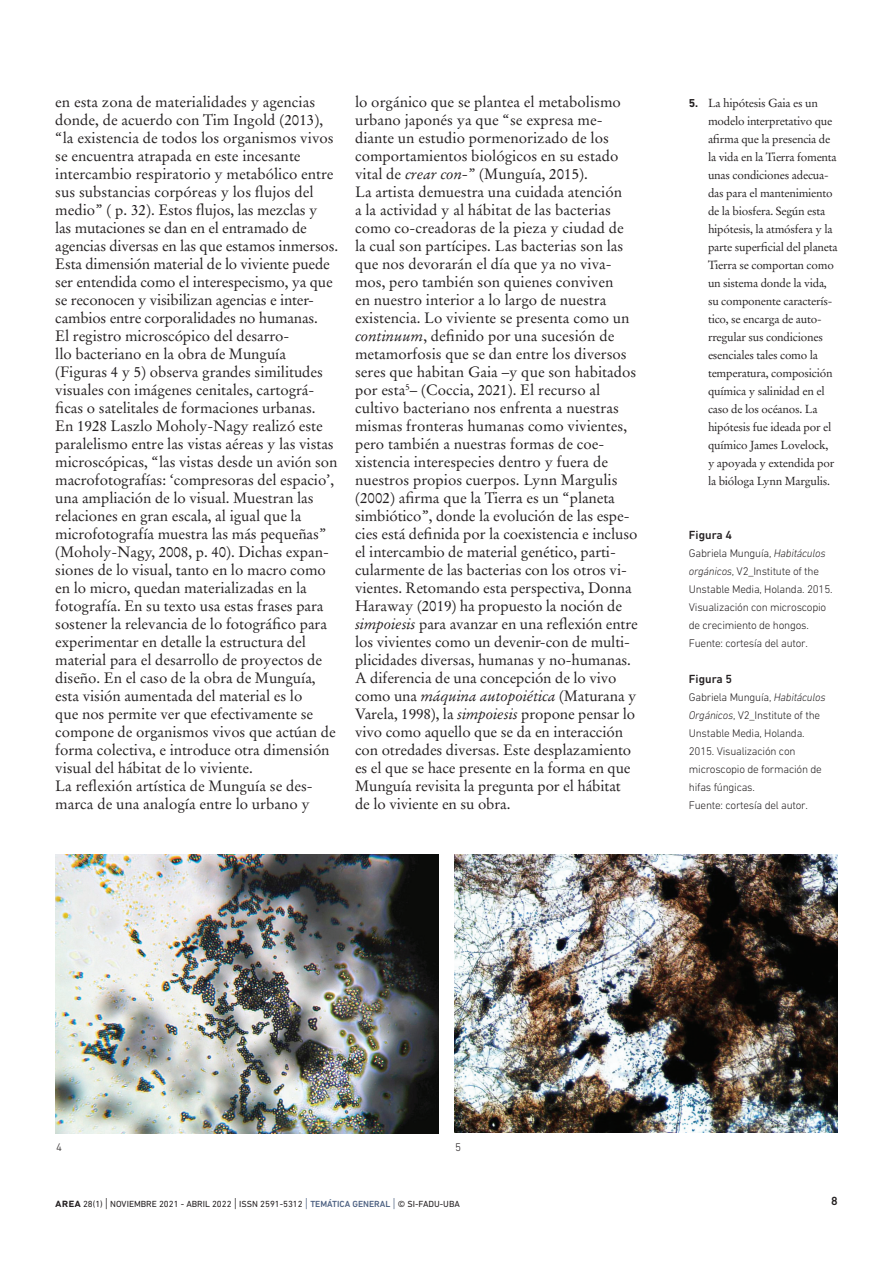
<style>
.page{position:relative;width:893px;height:1263px;background:#fff}
.page>*{position:absolute;margin:0;border:0;box-sizing:border-box;transform-origin:0 0}
.t1{font:15px/18px "Stempel Garamond LT Std";letter-spacing:-.005em;color:#231f20}
.t2{font:500 12px "DIN Next LT Pro";color:#231f20}
.t3{font:11.7px/18px "Stempel Garamond LT Std";letter-spacing:-.02em;color:#231f20}
.t4{font:300 11.25px/18px "DIN Next LT Pro";letter-spacing:-.02em;color:#231f20}
.t5{font:9px "DIN Next LT Pro";color:#231f20}
.s1{font-style:italic}
.s2{font-family:"DIN Next LT Pro";font-weight:700}
.s3{font-weight:500;font-size:12px}
.s4{font-weight:300;font-size:13.5px}
.s5{font-weight:300;font-size:13.5px;color:#4d6182}
.s6{font-weight:500;color:#4d6182}
</style>
<div class="page">
<img style="left:55px;top:854px;width:383px;height:279px">
<img style="left:455px;top:854px;width:383px;height:279px">
<p class="t1" style="left:55px;top:93px;width:284px">en esta zona de materialidades y agencias donde, de acuerdo con Tim Ingold (2013), “la existencia de todos los organismos vivos se encuentra atrapada en este incesante intercambio respiratorio y metabólico entre sus substancias corpóreas y los flujos del medio” ( p. 32). Estos flujos, las mezclas y<br>las mutaciones se dan en el entramado de agencias diversas en las que estamos inmersos.<br>Esta dimensión material de lo viviente puede ser entendida como el interespecismo, ya que se reconocen y visibilizan agencias e inter&shy;cambios entre corporalidades no humanas.<br>El registro microscópico del desarro-<br>llo bacteriano en la obra de Munguía (Figuras 4 y 5) observa grandes similitudes visuales con imágenes cenitales, cartográ&shy;ficas o satelitales de formaciones urbanas.<br>En 1928 Laszlo Moholy-Nagy realizó este paralelismo entre las vistas aéreas y las vistas microscópicas, “las vistas desde un avión son macrofotografías: ‘compresoras del espacio’, una ampliación de lo visual. Muestran las relaciones en gran escala, al igual que la microfotografía muestra las más pequeñas” (Moholy-Nagy, 2008, p. 40). Dichas expan&shy;siones de lo visual, tanto en lo macro como en lo micro, quedan materializadas en la fotografía. En su texto usa estas frases para sostener la relevancia de lo fotográfico para experimentar en detalle la estructura del material para el desarrollo de proyectos de diseño. En el caso de la obra de Munguía, esta visión aumentada del material es lo<br>que nos permite ver que efectivamente se compone de organismos vivos que actúan de forma colectiva, e introduce otra dimensión visual del hábitat de lo viviente.<br>La reflexión artística de Munguía se des&shy;marca de una analogía entre lo urbano y</p>
<p class="t1" style="left:355px;top:93px;width:284px">lo orgánico que se plantea el metabolismo urbano japonés ya que “se expresa me&shy;diante un estudio pormenorizado de los comportamientos biológicos en su estado vital de <span class="s1">crear con-</span>” (Munguía, 2015).<br>La artista demuestra una cuidada atención<br>a la actividad y al hábitat de las bacterias como co-creadoras de la pieza y ciudad de la cual son partícipes. Las bacterias son las que nos devorarán el día que ya no viva&shy;mos, pero también son quienes conviven<br>en nuestro interior a lo largo de nuestra existencia. Lo viviente se presenta como un <span class="s1">continuum</span>, definido por una sucesión de metamorfosis que se dan entre los diversos seres que habitan Gaia –y que son habitados por esta<sup>5</sup>– (Coccia, 2021). El recurso al cultivo bacteriano nos enfrenta a nuestras mismas fronteras humanas como vivientes, pero también a nuestras formas de coe&shy;xistencia interespecies dentro y fuera de nuestros propios cuerpos. Lynn Margulis (2002) afirma que la Tierra es un “planeta simbiótico”, donde la evolución de las espe&shy;cies está definida por la coexistencia e incluso el intercambio de material genético, parti&shy;cularmente de las bacterias con los otros vi&shy;vientes. Retomando esta perspectiva, Donna Haraway (2019) ha propuesto la noción de <span class="s1">simpoiesis</span> para avanzar en una reflexión entre los vivientes como un devenir-con de multi&shy;plicidades diversas, humanas y no-humanas.<br>A diferencia de una concepción de lo vivo como una <span class="s1">máquina autopoiética</span> (Maturana y Varela, 1998), la <span class="s1">simpoiesis</span> propone pensar lo vivo como aquello que se da en interacción con otredades diversas. Este desplazamiento es el que se hace presente en la forma en que Munguía revisita la pregunta por el hábitat de lo viviente en su obra.</p>
<p class="t3" style="left:708px;top:94px;width:131px;text-indent:-19px"><span class="s2">5.</span> La hipótesis Gaia es un modelo interpretativo que afirma que la presencia de la vida en la Tierra fomenta unas condiciones adecua&shy;das para el mantenimiento de la biosfera. Según esta hipótesis, la atmósfera y la parte superficial del planeta<br>Tierra se comportan como un sistema donde la vida, su componente caracterís&shy;tico, se encarga de auto&shy;rregular sus condiciones esenciales tales como la temperatura, composición química y salinidad en el caso de los océanos. La hipótesis fue ideada por el químico James Lovelock, y apoyada y extendida por la bióloga Lynn Margulis.</p>
<p class="t2" style="left:689px;top:528px;width:45px">Figura 4</p>
<p class="t4" style="left:689px;top:544px;width:145px">Gabriela Munguía, <span class="s1">Habitáculos orgánicos</span>, V2_Institute of the<br>Unstable Media, Holanda. 2015.<br>Visualización con microscopio de crecimiento de hongos.<br>Fuente: cortesía del autor.</p>
<p class="t2" style="left:689px;top:672px;width:45px">Figura 5</p>
<p class="t4" style="left:689px;top:688px;width:138px">Gabriela Munguía, <span class="s1">Habitáculos<br>Orgánicos</span>, V2_Institute of the<br>Unstable Media, Holanda.<br>2015. Visualización con microscopio de formación de hifas fúngicas.<br>Fuente: cortesía del autor.</p>
<p class="t4" style="left:56px;top:1138px;width:7px">4</p>
<p class="t4" style="left:455px;top:1138px;width:7px">5</p>
<p class="t5" style="left:55px;top:1198px;width:406px"><span class="s3">area</span> 28(1) <span class="s4">|</span> NOVIEMBRE 2021 - ABRIL 2022 <span class="s4">|</span> ISSN 2591-5312 <span class="s5">|</span> <span class="s6">TEMÁTICA GENERAL</span> <span class="s5">|</span> © SI-FADU-UBA</p>
<p class="t2" style="left:831px;top:1194px;width:8px">8</p>
</div>
